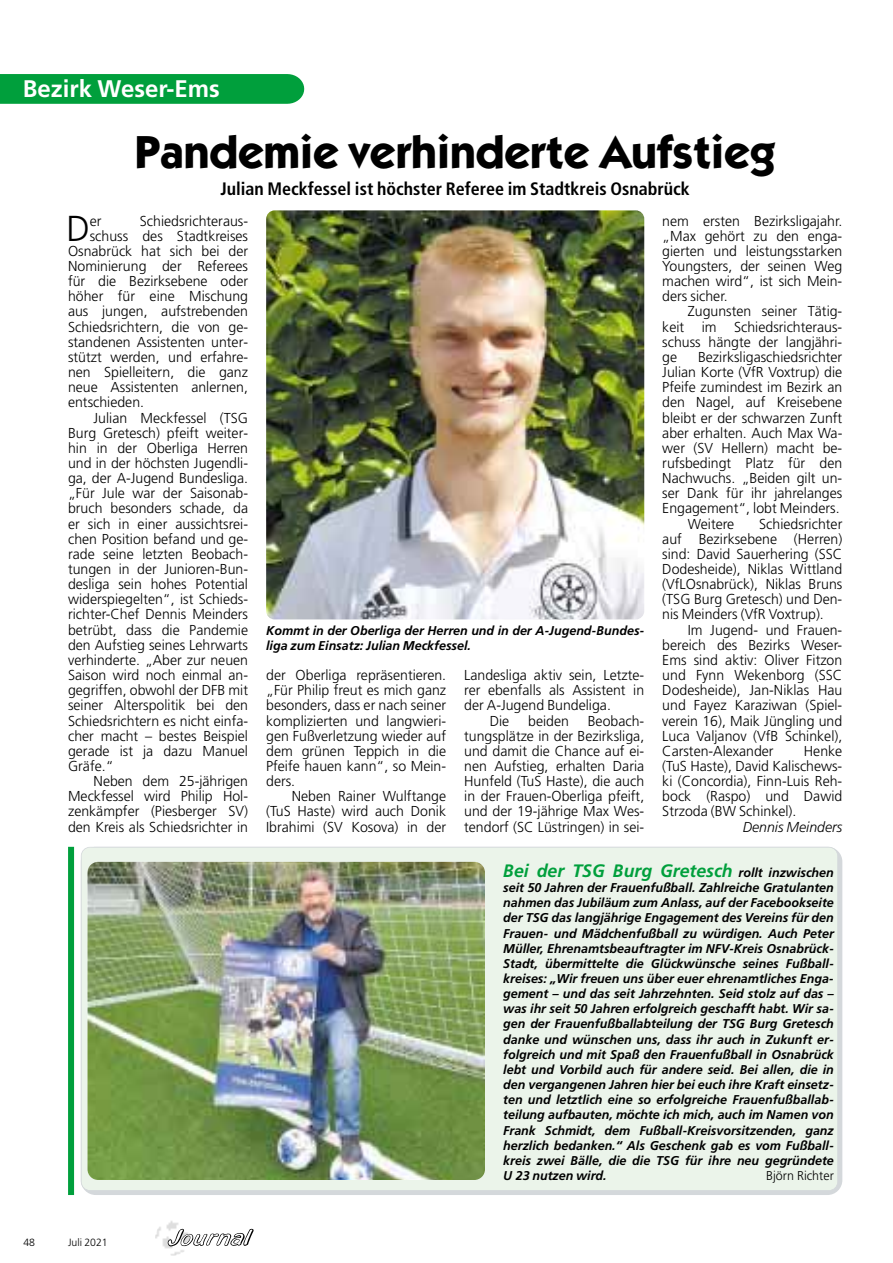
<style>
.page{position:relative;width:893px;height:1263px;background:#fff}
.page>*{position:absolute;margin:0;border:0;box-sizing:border-box;transform-origin:0 0}
.t1{font:700 46.5px "Itc Kabel";color:#000}
.t2{font:300 36px "Frutiger";color:#000}
.t3{font:700 24px "Frutiger";color:#fff}
.t4{font:700 condensed 18px "Frutiger";color:#000}
.t5{font:italic 700 18px "Frutiger";color:#009f3c}
.t6{font:300 14.4px/15.1px "Frutiger";color:#000;text-align:justify}
.t7{font:italic 300 14.4px "Frutiger";color:#000}
.t8{font:italic 700 12.75px/15.1px "Frutiger";color:#000}
.t9{font:300 12.75px "Frutiger";color:#000}
.t10{font:300 10.5px "Frutiger";color:#000}
.s1{font-size:12.75px;color:#000}
</style>
<div class="page">
<img style="left:155px;top:1220px;width:36px;height:36px;border-radius:50%">
<svg style="left:167px;top:1229px;width:87px;height:18px"></svg>
<svg style="left:1px;top:74px;width:303px;height:30px;background:#04a03f"></svg>
<img style="left:266px;top:210px;width:378px;height:409px;border-radius:9px">
<div style="left:81px;top:847px;width:756px;height:344px;background:#ebf4ea;border-radius:9px"></div>
<div style="left:81px;top:847px;width:757px;height:344px;border:2px solid #d4d8db;border-radius:9px"></div>
<div style="left:68px;top:847px;width:6px;height:348px;background:#009f3c"></div>
<img style="left:87px;top:862px;width:398px;height:318px;border-radius:11px">
<h3 class="t3" style="left:23px;top:79px;width:198px">Bezirk Weser-Ems</h3>
<h1 class="t1" style="left:135px;top:135px;width:642px">Pandemie verhinderte Aufstieg</h1>
<p class="t4" style="left:220px;top:181px;width:471px">Julian Meckfessel ist höchster Referee im Stadtkreis Osnabrück</p>
<h2 class="t2" style="left:66px;top:214px;width:25px">D</h2>
<p class="t6" style="left:90px;top:214px;width:13px">er</p>
<p class="t6" style="left:140px;top:214px;width:110px">Schiedsrichteraus-</p>
<p class="t6" style="left:662px;top:214px;width:181px">nem ersten Bezirksligajahr. „Max gehört zu den enga&shy;gierten und leistungsstarken Youngsters, der seinen Weg machen wird“, ist sich Mein&shy;ders sicher.</p>
<p class="t6" style="left:662px;top:305px;width:181px;text-indent:26px">Zugunsten seiner Tätig&shy;keit im Schiedsrichteraus&shy;schuss hängte der langjähri&shy;ge</p>
<p class="t6" style="left:90px;top:229px;width:160px">schuss des Stadtkreises</p>
<p class="t6" style="left:68px;top:244px;width:181px">Osnabrück hat sich bei der</p>
<p class="t6" style="left:68px;top:260px;width:181px">Nominierung der Referees</p>
<p class="t6" style="left:68px;top:275px;width:181px">für die Bezirksebene oder</p>
<p class="t6" style="left:68px;top:290px;width:181px">höher für eine Mischung</p>
<p class="t6" style="left:68px;top:305px;width:181px">aus jungen, aufstrebenden</p>
<p class="t6" style="left:68px;top:320px;width:181px">Schiedsrichtern, die von ge-</p>
<p class="t6" style="left:68px;top:335px;width:181px">standenen Assistenten unter-</p>
<p class="t6" style="left:68px;top:350px;width:181px">stützt werden, und erfahre-</p>
<p class="t6" style="left:68px;top:366px;width:181px">nen Spielleitern, die ganz</p>
<p class="t6" style="left:68px;top:381px;width:181px">neue Assistenten anlernen,</p>
<p class="t6" style="left:68px;top:396px;width:78px">entschieden.</p>
<p class="t6" style="left:94px;top:411px;width:156px">Julian Meckfessel (TSG</p>
<p class="t6" style="left:68px;top:426px;width:181px">Burg Gretesch) pfeift weiter-</p>
<p class="t6" style="left:68px;top:441px;width:181px">hin in der Oberliga Herren</p>
<p class="t6" style="left:68px;top:456px;width:181px">und in der höchsten Jugendli-</p>
<p class="t6" style="left:68px;top:472px;width:181px">ga, der A-Jugend Bundesliga.</p>
<p class="t6" style="left:68px;top:487px;width:181px">„Für Jule war der Saisonab-</p>
<p class="t6" style="left:68px;top:502px;width:181px">bruch besonders schade, da</p>
<p class="t6" style="left:68px;top:517px;width:181px">er sich in einer aussichtsrei-</p>
<p class="t6" style="left:68px;top:532px;width:181px">chen Position befand und ge-</p>
<p class="t6" style="left:68px;top:547px;width:181px">rade seine letzten Beobach-</p>
<p class="t6" style="left:68px;top:563px;width:181px">tungen in der Junioren-Bun-</p>
<p class="t6" style="left:68px;top:578px;width:181px">desliga sein hohes Potential</p>
<p class="t6" style="left:68px;top:593px;width:181px">widerspiegelten“, ist Schieds-</p>
<p class="t6" style="left:68px;top:608px;width:181px">richter-Chef Dennis Meinders</p>
<p class="t6" style="left:68px;top:623px;width:181px">betrübt, dass die Pandemie</p>
<p class="t6" style="left:68px;top:638px;width:181px">den Aufstieg seines Lehrwarts</p>
<p class="t6" style="left:68px;top:653px;width:181px">verhinderte. „Aber zur neuen</p>
<p class="t6" style="left:68px;top:669px;width:181px">Saison wird noch einmal an-</p>
<p class="t6" style="left:68px;top:684px;width:181px">gegriffen, obwohl der DFB mit</p>
<p class="t6" style="left:68px;top:699px;width:181px">seiner Alterspolitik bei den</p>
<p class="t6" style="left:68px;top:714px;width:182px">Schiedsrichtern es nicht einfa-</p>
<p class="t6" style="left:68px;top:729px;width:181px">cher macht – bestes Beispiel</p>
<p class="t6" style="left:68px;top:744px;width:181px">gerade ist ja dazu Manuel</p>
<p class="t6" style="left:68px;top:759px;width:47px">Gräfe.“</p>
<p class="t6" style="left:94px;top:775px;width:156px">Neben dem 25-jährigen</p>
<p class="t6" style="left:68px;top:790px;width:181px">Meckfessel wird Philip Hol-</p>
<p class="t6" style="left:68px;top:805px;width:181px">zenkämpfer (Piesberger SV)</p>
<p class="t6" style="left:68px;top:820px;width:181px">den Kreis als Schiedsrichter in</p>
<p class="t6" style="left:698px;top:350px;width:146px">Bezirksligaschiedsrichter</p>
<p class="t6" style="left:662px;top:366px;width:181px">Julian Korte (VfR Voxtrup) die</p>
<p class="t6" style="left:662px;top:381px;width:181px">Pfeife zumindest im Bezirk an</p>
<p class="t6" style="left:662px;top:396px;width:181px">den Nagel, auf Kreisebene</p>
<p class="t6" style="left:662px;top:411px;width:181px">bleibt er der schwarzen Zunft</p>
<p class="t6" style="left:662px;top:426px;width:181px">aber erhalten. Auch Max Wa-</p>
<p class="t6" style="left:662px;top:441px;width:181px">wer (SV Hellern) macht be-</p>
<p class="t6" style="left:662px;top:457px;width:181px">rufsbedingt Platz für den</p>
<p class="t6" style="left:662px;top:472px;width:181px">Nachwuchs. „Beiden gilt un-</p>
<p class="t6" style="left:662px;top:487px;width:181px">ser Dank für ihr jahrelanges</p>
<p class="t6" style="left:662px;top:502px;width:179px">Engagement“, lobt Meinders.</p>
<p class="t6" style="left:687px;top:517px;width:48px">Weitere</p>
<p class="t6" style="left:662px;top:517px;width:181px;text-indent:97px">Schiedsrichter auf Bezirksebene (Herren) sind: David Sauerhering (SSC Dodesheide), Niklas Wittland (VfLOsnabrück), Niklas Bruns (TSG Burg Gretesch) und Den&shy;nis Meinders (VfR Voxtrup).</p>
<p class="t6" style="left:662px;top:623px;width:181px;text-indent:26px">Im Jugend- und Frauen&shy;bereich des Bezirks Weser-Ems sind aktiv: Oliver Fitzon und Fynn Wekenborg (SSC Dodesheide), Jan-Niklas Hau und Fayez Karaziwan (Spiel&shy;verein 16), Maik Jüngling und Luca Valjanov (VfB Schinkel), Carsten-Alexander</p>
<p class="t8" style="left:266px;top:624px;width:380px">Kommt in der Oberliga der Herren und in der A-Jugend-Bundes&shy;liga zum Einsatz: Julian Meckfessel.</p>
<p class="t6" style="left:266px;top:669px;width:181px">der Oberliga repräsentieren. „Für Philip freut es mich ganz besonders, dass er nach seiner komplizierten und langwieri&shy;gen Fußverletzung wieder auf dem grünen Teppich in die Pfeife hauen kann“, so Mein&shy;ders.</p>
<p class="t6" style="left:266px;top:790px;width:181px;text-indent:26px">Neben Rainer Wulftange (TuS Haste) wird auch Donik Ibrahimi (SV Kosova) in der</p>
<p class="t6" style="left:464px;top:669px;width:181px">Landesliga aktiv sein, Letzte-</p>
<p class="t6" style="left:464px;top:684px;width:181px">rer ebenfalls als Assistent in</p>
<p class="t6" style="left:464px;top:699px;width:148px">der A-Jugend Bundeliga.</p>
<p class="t6" style="left:489px;top:714px;width:21px">Die</p>
<p class="t6" style="left:528px;top:714px;width:42px">beiden</p>
<p class="t6" style="left:464px;top:714px;width:181px;text-indent:123px">Beobach&shy;tungsplätze in der Bezirksliga, und damit die Chance auf ei&shy;nen Aufstieg, erhalten Daria Hunfeld (TuS Haste), die auch in der Frauen-Oberliga pfeift, und der 19-jährige Max Wes&shy;tendorf (SC Lüstringen) in sei-</p>
<p class="t6" style="left:662px;top:744px;width:181px;text-indent:142px">Henke (TuS Haste), David Kalischews&shy;ki (Concordia), Finn-Luis Reh&shy;bock (Raspo) und Dawid Strzoda (BW Schinkel).</p>
<p class="t7" style="left:742px;top:821px;width:101px">Dennis Meinders</p>
<p class="t10" style="left:23px;top:1238px;width:13px">48</p>
<p class="t10" style="left:68px;top:1238px;width:41px">Juli 2021</p>
<p class="t5" style="left:503px;top:863px;width:332px">Bei der TSG Burg Gretesch <span class="s1">rollt inzwischen</span></p>
<p class="t8" style="left:503px;top:881px;width:332px;text-align:justify">seit 50 Jahren der Frauenfußball. Zahlreiche Gratulanten nahmen das Jubiläum zum Anlass, auf der Facebookseite der TSG das langjährige Engagement des Vereins für den Frauen- und Mädchenfußball zu würdigen. Auch Peter Müller, Ehrenamtsbeauftragter im NFV-Kreis Osnabrück-Stadt, übermittelte die Glückwünsche seines Fußball&shy;kreises: „Wir freuen uns über euer ehrenamtliches Enga&shy;gement – und das seit Jahrzehnten. Seid stolz auf das – was ihr seit 50 Jahren erfolgreich geschafft habt. Wir sa&shy;gen der Frauenfußballabteilung der TSG Burg Gretesch danke und wünschen uns, dass ihr auch in Zukunft er&shy;folgreich und mit Spaß den Frauenfußball in Osnabrück lebt und Vorbild auch für andere seid. Bei allen, die in den vergangenen Jahren hier bei euch ihre Kraft einsetz&shy;ten und letztlich eine so erfolgreiche Frauenfußballab&shy;teilung aufbauten, möchte ich mich, auch im Namen von Frank Schmidt, dem Fußball-Kreisvorsitzenden, ganz herzlich bedanken.“ Als Geschenk gab es vom Fußball&shy;kreis zwei Bälle, die die TSG für ihre neu gegründete U 23 nutzen wird.</p>
<p class="t9" style="left:766px;top:1170px;width:69px">Björn Richter</p>
</div>
